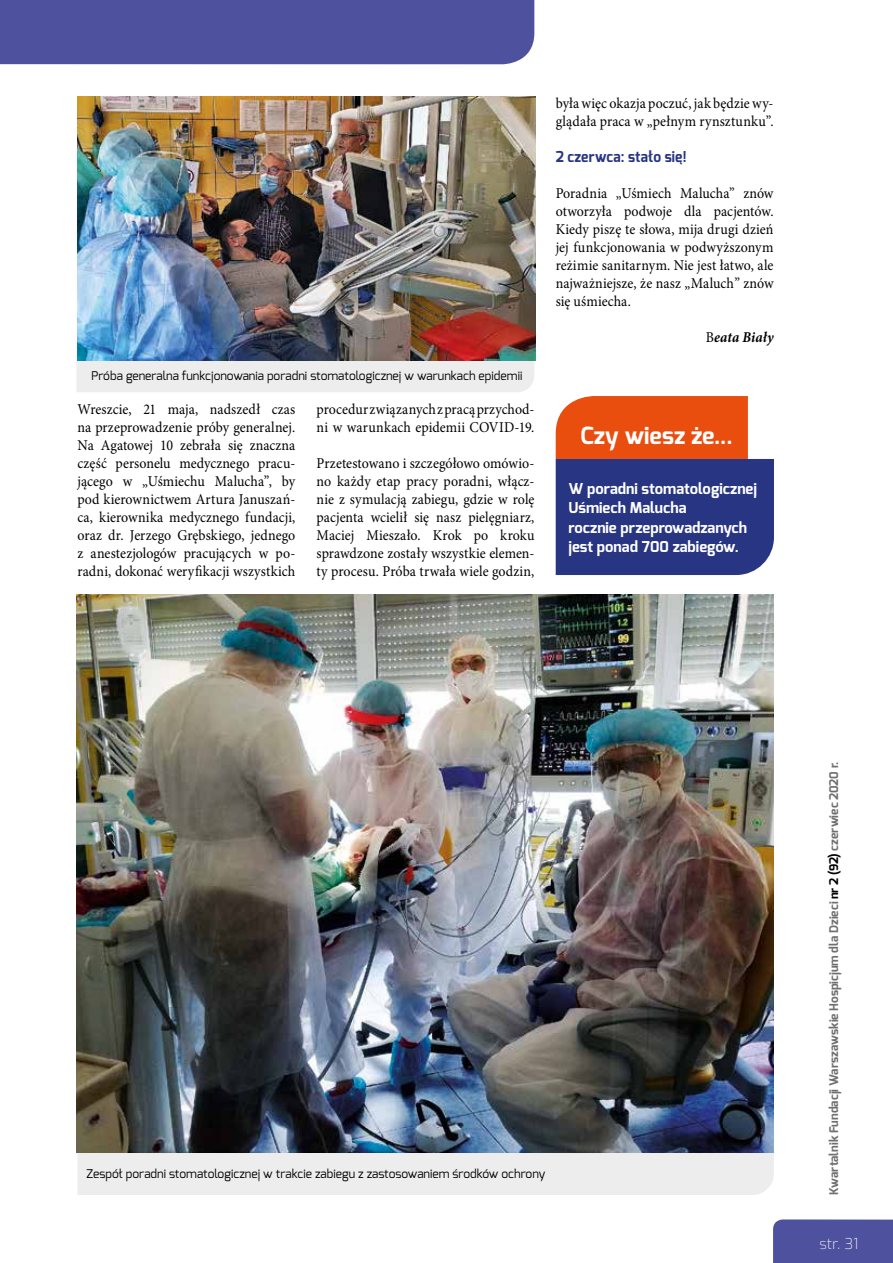
<style>
.page{position:relative;width:893px;height:1263px;background:#fff}
.page>*{position:absolute;margin:0;border:0;box-sizing:border-box;transform-origin:0 0}
.t1{font:700 23.7px "Exo";color:#fff}
.t2{font:15px/18px "Minion Pro";letter-spacing:.005em;color:#000;text-align:justify;scale:.93 1}
.t3{font:700 15px/19.5px "Exo";color:#fff}
.t4{font:700 15px "Exo";letter-spacing:.015em;color:#283583;scale:.93 1}
.t5{font:italic 700 15px "Minion Pro";letter-spacing:.01em;color:#000;scale:.93 1}
.t6{font:200 15px "Exo";color:#fff}
.t7{font:12px "Exo";color:#000}
.t8{font:700 12px "Exo";color:#706f6f}
.s1{font-weight:400;font-style:normal}
.s2{color:#000}
</style>
<div class="page">
<div style="left:773px;top:1219px;width:120px;height:44px;background:#4e519e"></div>
<div style="left:0;top:0;width:534px;height:64px;background:#4e519e"></div>
<div style="left:77px;top:1152px;width:697px;height:43px;background:#ededed"></div>
<img style="left:76px;top:594px;width:697px;height:558px">
<div style="left:77px;top:359px;width:457px;height:33px;background:#ededed"></div>
<img style="left:78px;top:97px;width:457px;height:263px">
<svg style="left:556px;top:396px;width:218px;height:179px;background:#6e4867"></svg>
<p class="t7" style="left:91px;top:368px;width:432px">Próba generalna funkcjonowania poradni stomatologicznej w warunkach epidemii</p>
<p class="t2" style="left:77px;top:400px;width:236px">Wreszcie, 21 maja, nadszedł czas na przeprowadzenie próby generalnej.<br>Na Agatowej 10 zebrała się znaczna część personelu medycznego pracu&shy;jącego w „Uśmiechu Malucha”, by pod kierownictwem Artura Januszań&shy;ca, kierownika medycznego fundacji, oraz dr. Jerzego Grębskiego, jednego z anestezjologów pracujących w po&shy;radni, dokonać weryfikacji wszystkich</p>
<p class="t2" style="left:317px;top:400px;width:236px">procedur związanych z pracą przychod&shy;ni w warunkach epidemii COVID-19.</p>
<p class="t2" style="left:317px;top:454px;width:236px">Przetestowano i szczegółowo omówio&shy;no każdy etap pracy poradni, włącz&shy;nie z symulacją zabiegu, gdzie w rolę pacjenta wcielił się nasz pielęgniarz, Maciej Mieszało. Krok po kroku sprawdzone zostały wszystkie elemen&shy;ty procesu. Próba trwała wiele godzin,</p>
<p class="t2" style="left:556px;top:94px;width:236px">była więc okazja poczuć, jak będzie wy&shy;glądała praca w „pełnym rynsztunku”.</p>
<p class="t4" style="left:556px;top:147px;width:142px">2 czerwca: stało się!</p>
<p class="t2" style="left:556px;top:184px;width:236px">Poradnia „Uśmiech Malucha” znów otworzyła podwoje dla pacjentów.<br>Kiedy piszę te słowa, mija drugi dzień jej funkcjonowania w podwyższonym reżimie sanitarnym. Nie jest łatwo, ale najważniejsze, że nasz „Maluch” znów się uśmiecha.</p>
<p class="t5" style="left:706px;top:327px;width:74px"><span class="s1">B</span>eata Biały</p>
<h1 class="t1" style="left:580px;top:420px;width:154px">Czy wiesz że...</h1>
<p class="t3" style="left:568px;top:479px;width:190px">W poradni stomatologicznej<br>Uśmiech Malucha<br>rocznie przeprowadzanych jest ponad 700 zabiegów.</p>
<p class="t7" style="left:86px;top:1166px;width:460px">Zespół poradni stomatologicznej w trakcie zabiegu z zastosowaniem środków ochrony</p>
<p class="t8" style="left:826px;top:1195px;width:435px;rotate:-90deg">Kwartalnik Fundacji Warszawskie Hospicjum dla Dzieci <span class="s2">nr 2 (92)</span> czerwiec 2020 r.</p>
<p class="t6" style="left:819px;top:1232px;width:41px">str. 31</p>
</div>
